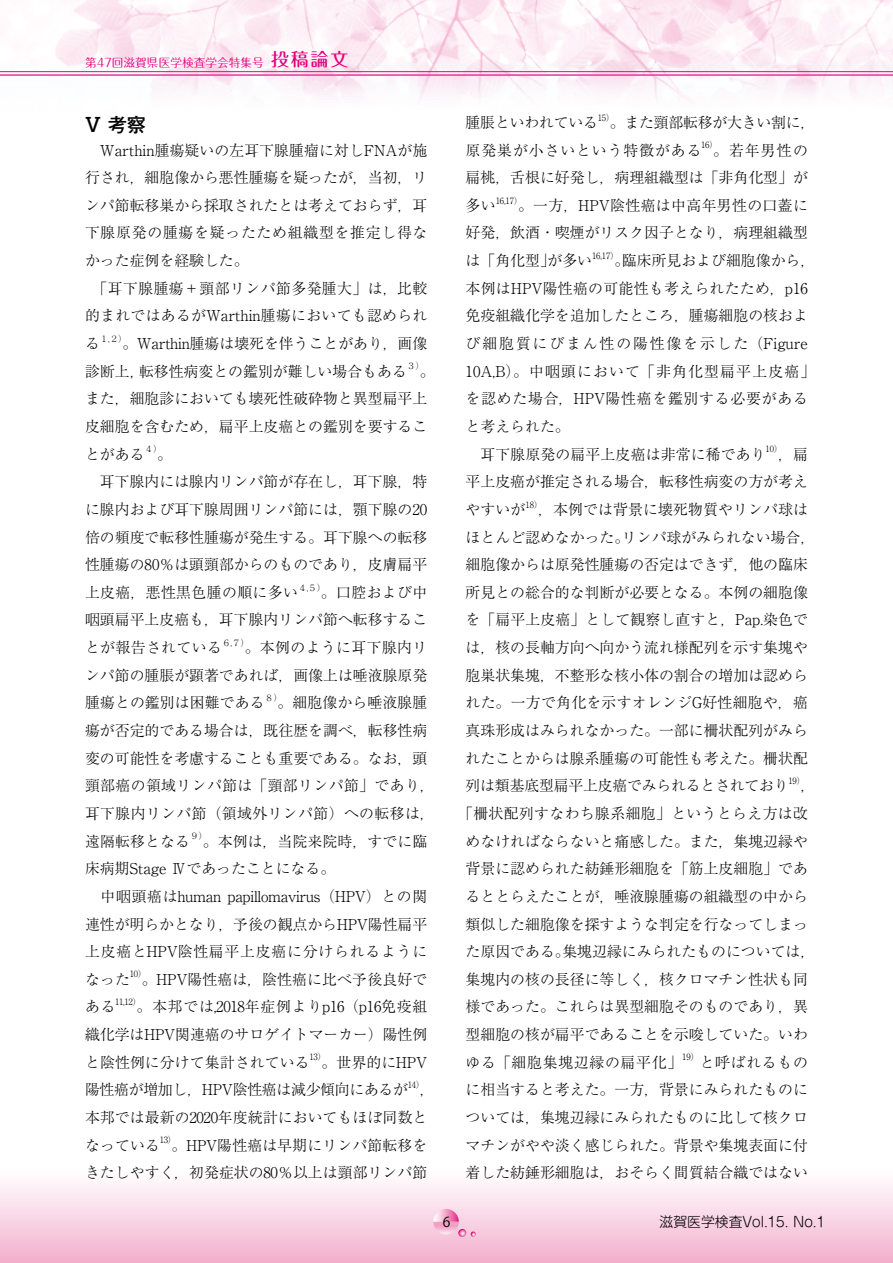
<style>
.page{position:relative;width:893px;height:1263px;background:#fff}
.page>*{position:absolute;margin:0;border:0;box-sizing:border-box;transform-origin:0 0}
.t1{font:500 19.2px "Gothic MB101 Pro";color:#000}
.t2{font:300 14.85px/27.6px "Ryumin Pro";color:#000}
.t3{font:300 14.85px/27.6px "Ryumin Pro";letter-spacing:-.02em;color:#000}
.t4{font:300 14.85px/27.6px "Ryumin Pro";letter-spacing:.06em;color:#000}
.t5{font:300 14.85px "Ryumin Pro";letter-spacing:.025em;color:#000}
.t6{font:300 14.85px "Ryumin Pro";letter-spacing:.045em;color:#000}
.t7{font:300 13.8px "Shin M Go Pro";color:#000}
.t8{font:13.8px "Koz Go Pro";color:#000}
.t9{font:11.7px "Maru Fo Pro";color:#e4007f}
.t10{font:300 8.7px "Ryumin Pro";letter-spacing:-.04em;color:#000}
.s1{font-weight:500;font-size:18px}
</style>
<div class="page">
<img style="left:56px;top:0;width:837px;height:71px">
<hr style="left:0;top:71px;width:893px;height:1px;background:#e4007f">
<div style="left:0;top:1167px;width:893px;height:96px;background:linear-gradient(to bottom,#fff,#f3b0cd)"></div>
<svg style="left:433px;top:1209px;width:43px;height:28px"></svg>
<p class="t9" style="left:85px;top:53px;width:265px">第47回滋賀県医学検査学会特集号 <span class="s1">投稿論文</span></p>
<p class="t1" style="left:84px;top:108px;width:64px">Ⅴ 考察</p>
<p class="t2" style="left:85px;top:135px;width:344px">　Warthin腫瘍疑いの左耳下腺腫瘤に対しFNAが施行され，細胞像から悪性腫瘍を疑ったが，当初，リンパ節転移巣から採取されたとは考えておらず，耳下腺原発の腫瘍を疑ったため組織型を推定し得なかった症例を経験した。<br>　「耳下腺腫瘍＋頸部リンパ節多発腫大」は，比較的まれではあるがWarthin腫瘍においても認められる</p>
<p class="t10" style="left:100px;top:332px;width:29px">１,２）</p>
<p class="t2" style="left:85px;top:328px;width:344px;text-indent:37px">。Warthin腫瘍は壊死を伴うことがあり，画像診断上，転移性病変との鑑別が難しい場合もある</p>
<p class="t10" style="left:407px;top:359px;width:19px">３）</p>
<p class="t2" style="left:85px;top:356px;width:351px;text-indent:335px">。また，細胞診においても壊死性破砕物と異型扁平上皮細胞を含むため，扁平上皮癌との鑑別を要することがある</p>
<p class="t10" style="left:145px;top:442px;width:19px">４）</p>
<p class="t2" style="left:85px;top:439px;width:344px;text-indent:72px">。<br>　耳下腺内には腺内リンパ節が存在し，耳下腺，特に腺内および耳下腺周囲リンパ節には，顎下腺の20倍の頻度で転移性腫瘍が発生する。耳下腺への転移性腫瘍の80％は頭頸部からのものであり，皮膚扁平上皮癌，悪性黒色腫の順に多い</p>
<p class="t10" style="left:298px;top:580px;width:29px">４,５）</p>
<p class="t2" style="left:85px;top:577px;width:344px;text-align:justify;text-indent:236px">。口腔および中咽頭扁平上皮癌も，耳下腺内リンパ節へ転移することが報告されている</p>
<p class="t10" style="left:222px;top:636px;width:29px">６,７）</p>
<p class="t2" style="left:85px;top:632px;width:344px;text-align:justify;text-indent:160px">。本例のように耳下腺内リンパ節の腫脹が顕著であれば，画像上は唾液腺原発腫瘍との鑑別は困難である</p>
<p class="t10" style="left:265px;top:691px;width:19px">８）</p>
<p class="t2" style="left:85px;top:688px;width:351px;text-indent:192px">。細胞像から唾液腺腫瘍が否定的である場合は，既往歴を調べ，転移性病変の可能性を考慮することも重要である。なお，頭頸部癌の領域リンパ節は「頸部リンパ節」であり，耳下腺内リンパ節（領域外リンパ節）への転移は，遠隔転移となる</p>
<p class="t10" style="left:190px;top:829px;width:19px">９）</p>
<p class="t2" style="left:85px;top:826px;width:344px;text-indent:118px">。本例は，当院来院時，すでに臨床病期Stage Ⅳであったことになる。<br>　中咽頭癌はhuman papillomavirus（HPV）との関連性が明らかとなり，予後の観点からHPV陽性扁平上皮癌とHPV陰性扁平上皮癌に分けられるようになった</p>
<p class="t10" style="left:130px;top:967px;width:18px">10）</p>
<p class="t2" style="left:142px;top:964px;width:287px">。HPV陽性癌は，陰性癌に比べ予後良好で</p>
<p class="t2" style="left:85px;top:992px;width:32px">ある</p>
<p class="t10" style="left:115px;top:995px;width:27px">11,12）</p>
<p class="t2" style="left:85px;top:992px;width:344px;text-align:justify;text-indent:51px">。本邦では,2018年症例よりp16（p16免疫組織化学はHPV関連癌のサロゲイトマーカー）陽性例と陰性例に分けて集計されている</p>
<p class="t10" style="left:309px;top:1050px;width:18px">13）</p>
<p class="t3" style="left:85px;top:1047px;width:344px;text-indent:236px">。世界的にHPV陽性癌が増加し，HPV陰性癌は減少傾向にあるが</p>
<p class="t10" style="left:408px;top:1078px;width:18px">14）</p>
<p class="t2" style="left:85px;top:1075px;width:351px;text-indent:335px">，本邦では最新の2020年度統計においてもほぼ同数となっている</p>
<p class="t10" style="left:160px;top:1133px;width:18px">13）</p>
<p class="t2" style="left:85px;top:1130px;width:344px;text-align:right">。HPV陽性癌は早期にリンパ節転移を<br>きたしやすく，初発症状の80％以上は頸部リンパ節</p>
<p class="t2" style="left:466px;top:107px;width:134px">腫脹といわれている</p>
<p class="t10" style="left:598px;top:110px;width:18px">15）</p>
<p class="t4" style="left:466px;top:107px;width:351px;text-indent:144px">。また頸部転移が大きい割に，原発巣が小さいという特徴がある</p>
<p class="t10" style="left:701px;top:138px;width:18px">16）</p>
<p class="t2" style="left:466px;top:135px;width:344px;text-align:justify;text-indent:248px">。若年男性の扁桃，舌根に好発し，病理組織型は「非角化型」が多い</p>
<p class="t10" style="left:496px;top:193px;width:28px">16,17）</p>
<p class="t2" style="left:466px;top:190px;width:344px;text-align:justify;text-indent:52px">。一方，HPV陰性癌は中高年男性の口蓋に好発，飲酒・喫煙がリスク因子となり，病理組織型は「角化型」が多い</p>
<p class="t10" style="left:592px;top:249px;width:28px">16,17）</p>
<p class="t2" style="left:466px;top:246px;width:351px;text-indent:149px">。臨床所見および細胞像から，本例はHPV陽性癌の可能性も考えられたため，p16免疫組織化学を追加したところ，腫瘍細胞の核および細胞質にびまん性の陽性像を示した（Figure<br>10A,B）。中咽頭において「非角化型扁平上皮癌」を認めた場合，HPV陽性癌を鑑別する必要があると考えられた。<br>　耳下腺原発の扁平上皮癌は非常に稀であり</p>
<p class="t10" style="left:765px;top:442px;width:19px">10）</p>
<p class="t2" style="left:466px;top:439px;width:344px;text-align:justify;text-indent:312px">，扁平上皮癌が推定される場合，転移性病変の方が考えやすいが</p>
<p class="t10" style="left:525px;top:497px;width:19px">18）</p>
<p class="t2" style="left:466px;top:494px;width:351px;text-indent:72px">，本例では背景に壊死物質やリンパ球はほとんど認めなかった。リンパ球がみられない場合，細胞像からは原発性腫瘍の否定はできず，他の臨床所見との総合的な判断が必要となる。本例の細胞像を「扁平上皮癌」として観察し直すと，Pap.染色では，核の長軸方向へ向かう流れ様配列を示す集塊や胞巣状集塊，不整形な核小体の割合の増加は認められた。一方で角化を示すオレンジG好性細胞や，癌真珠形成はみられなかった。一部に柵状配列がみられたことからは腺系腫瘍の可能性も考えた。柵状配列は類基底型扁平上皮癌でみられるとされており</p>
<p class="t10" style="left:788px;top:774px;width:18px">19）</p>
<p class="t2" style="left:800px;top:771px;width:16px">，</p>
<p class="t5" style="left:458px;top:802px;width:351px">「柵状配列すなわち腺系細胞」というとらえ方は改</p>
<p class="t2" style="left:466px;top:826px;width:344px">めなければならないと痛感した。また，集塊辺縁や</p>
<p class="t2" style="left:466px;top:854px;width:344px">背景に認められた紡錘形細胞を「筋上皮細胞」であ</p>
<p class="t2" style="left:466px;top:881px;width:344px">るととらえたことが，唾液腺腫瘍の組織型の中から</p>
<p class="t2" style="left:466px;top:909px;width:344px">類似した細胞像を探すような判定を行なってしまっ</p>
<p class="t2" style="left:466px;top:936px;width:351px">た原因である。集塊辺縁にみられたものについては，</p>
<p class="t2" style="left:466px;top:964px;width:344px">集塊内の核の長径に等しく，核クロマチン性状も同</p>
<p class="t2" style="left:466px;top:992px;width:344px">様であった。これらは異型細胞そのものであり，異</p>
<p class="t2" style="left:466px;top:1019px;width:344px">型細胞の核が扁平であることを示唆していた。いわ</p>
<p class="t6" style="left:466px;top:1050px;width:218px">ゆる「細胞集塊辺縁の扁平化」</p>
<p class="t10" style="left:682px;top:1050px;width:19px">19）</p>
<p class="t2" style="left:466px;top:1047px;width:344px;text-align:justify;text-indent:234px">と呼ばれるものに相当すると考えた。一方，背景にみられたものについては，集塊辺縁にみられたものに比して核クロマチンがやや淡く感じられた。背景や集塊表面に付着した紡錘形細胞は，おそらく間質結合織ではない</p>
<p class="t8" style="left:443px;top:1213px;width:9px">6</p>
<p class="t7" style="left:660px;top:1210px;width:167px">滋賀医学検査Vol.15. No.1</p>
</div>
